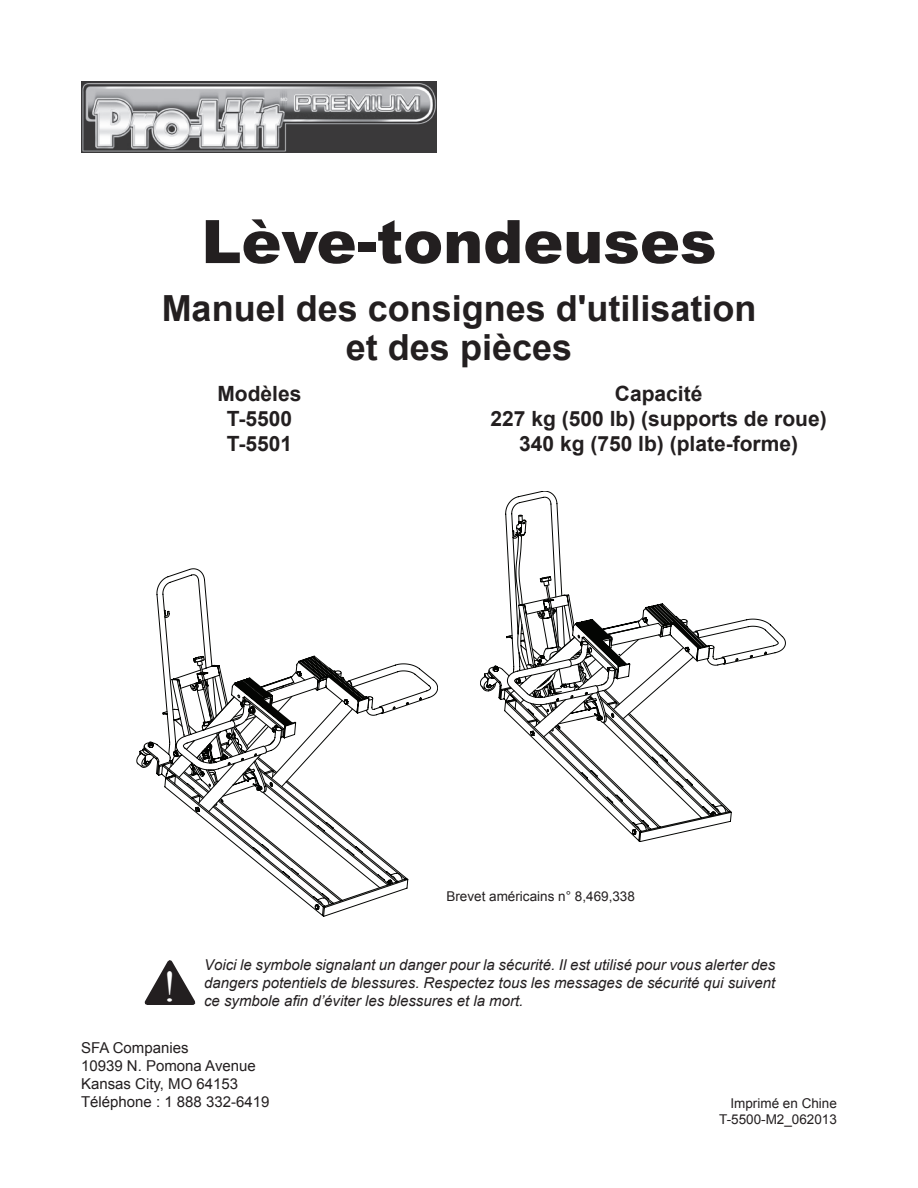
<style>
.page{position:relative;width:918px;height:1188px;background:#fff}
.page>*{position:absolute;margin:0;border:0;box-sizing:border-box;transform-origin:0 0}
.t1{font:900 60px "Arial";color:#231f20}
.t2{font:43.5px "Times New Roman";color:#fff}
.t3{font:700 36px/39px "Arial";color:#231f20;text-align:center}
.t4{font:700 21px/25.2px "Arial";color:#231f20;text-align:center}
.t5{font:italic 15px/18px "Arial";color:#231f20}
.t6{font:15px/18px "Arial";color:#231f20}
.t7{font:13.5px/16.2px "Arial";color:#231f20;text-align:right}
</style>
<div class="page">
<img style="left:81px;top:81px;width:356px;height:72px">
<svg style="left:156px;top:569px;width:282px;height:132px"></svg>
<svg style="left:137px;top:610px;width:285px;height:272px"></svg>
<svg style="left:144px;top:666px;width:264px;height:250px"></svg>
<svg style="left:157px;top:656px;width:233px;height:248px"></svg>
<svg style="left:145px;top:960px;width:51px;height:45px"></svg>
<svg style="left:480px;top:491px;width:89px;height:199px"></svg>
<svg style="left:484px;top:595px;width:283px;height:97px"></svg>
<svg style="left:489px;top:610px;width:243px;height:232px"></svg>
<h1 class="t1" style="left:201px;top:198px;width:517px">Lève-tondeuses</h1>
<h3 class="t3" style="left:162px;top:290px;width:596px">Manuel des consignes d'utilisation et des pièces</h3>
<h3 class="t4" style="left:217px;top:381px;width:86px">Modèles<br>T-5500<br>T-5501</h3>
<h3 class="t4" style="left:491px;top:381px;width:338px">Capacité<br>227 kg (500 lb) (supports de roue)<br>340 kg (750 lb) (plate-forme)</h3>
<h2 class="t2" style="left:162px;top:957px;width:16px">!</h2>
<p class="t7" style="left:446px;top:888px;width:190px">Brevet américains n° 8,469,338</p>
<p class="t5" style="left:204px;top:956px;width:573px">Voici le symbole signalant un danger pour la sécurité. Il est utilisé pour vous alerter des dangers potentiels de blessures. Respectez tous les messages de sécurité qui suivent</p>
<p class="t5" style="left:204px;top:992px;width:321px">ce symbole afin d’éviter les blessures et la mort.</p>
<p class="t6" style="left:81px;top:1039px;width:190px">SFA Companies<br>10939 N. Pomona Avenue<br>Kansas City, MO 64153<br>Téléphone : 1 888 332-6419</p>
<p class="t7" style="left:719px;top:1095px;width:119px">Imprimé en Chine<br>T-5500-M2_062013</p>
</div>
